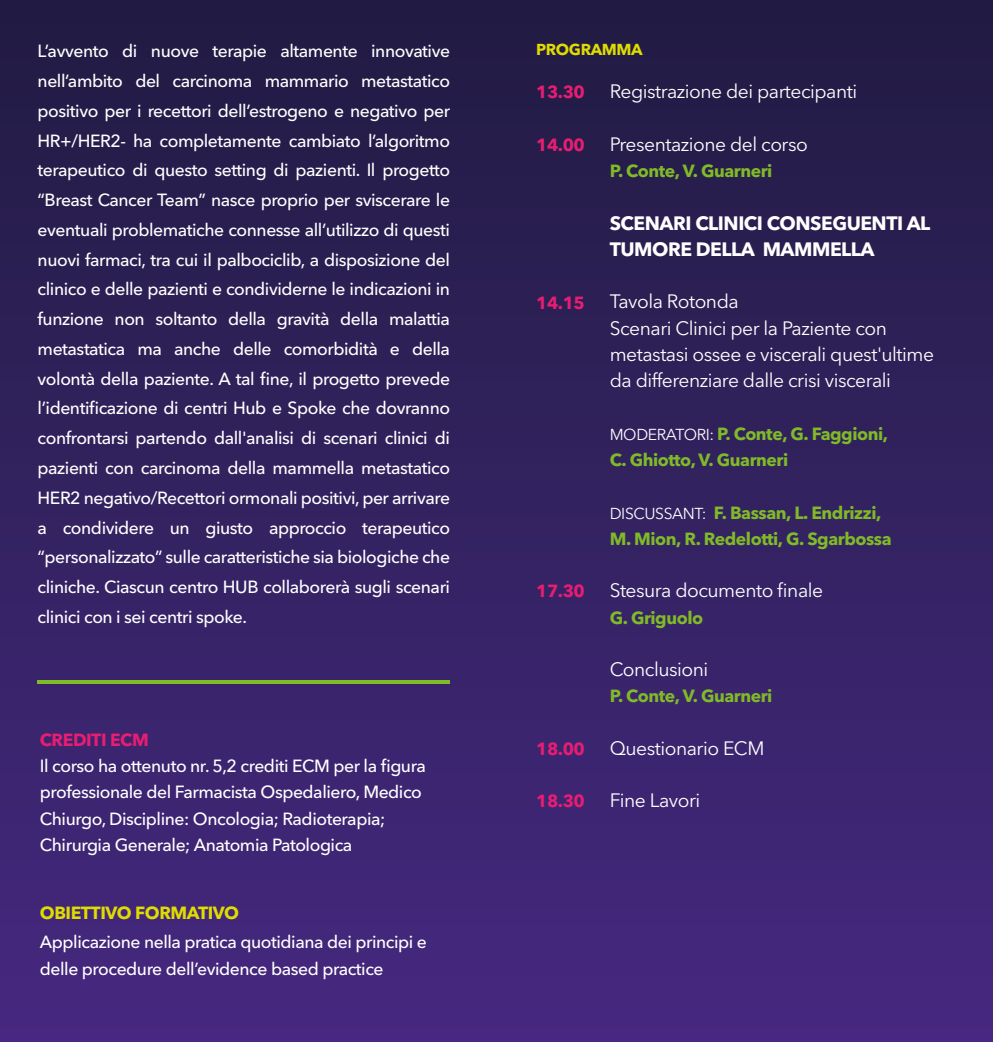
<style>
.page{position:relative;width:993px;height:1042px;background:#fff}
.page>*{position:absolute;margin:0;border:0;box-sizing:border-box;transform-origin:0 0}
.t1{font:19.25px/26.2px "Avenir Next LT Pro";letter-spacing:-.025em;color:#fff}
.t2{font:700 19.25px/26.2px "Avenir Next LT Pro";letter-spacing:-.025em;color:#fff}
.t3{font:500 17.5px/29.8px "Avenir Next LT Pro";letter-spacing:-.025em;color:#fff}
.t4{font:700 17.5px/26.2px "Avenir Next LT Pro";letter-spacing:-.025em;color:#80ba27}
.t5{font:700 17.5px "Avenir Next LT Pro";letter-spacing:-.025em;color:#e71d72}
.t6{font:700 17.5px "Avenir Next LT Pro";letter-spacing:-.025em;color:#dedc00}
.t7{font:700 15.75px "Avenir Next LT Pro";letter-spacing:-.025em;color:#dedc00}
.s1{font-weight:400;font-size:15.75px;color:#fff}
</style>
<div class="page">
<div style="left:0;top:0;width:992px;height:1042px;background:linear-gradient(to bottom,#211b42,#462881)"></div>
<hr style="left:38px;top:680px;width:412px;height:3px;background:#80ba27">
<p class="t3" style="left:38px;top:36px;width:414px;text-align:justify">L’avvento di nuove terapie altamente innovative nell’ambito del carcinoma mammario metastatico positivo per i recettori dell’estrogeno e negativo per HR+/HER2- ha completamente cambiato l’algoritmo terapeutico di questo setting di pazienti. Il progetto “Breast Cancer Team” nasce proprio per sviscerare le eventuali problematiche connesse all’utilizzo di questi nuovi farmaci, tra cui il palbociclib, a disposizione del clinico e delle pazienti e condividerne le indicazioni in funzione non soltanto della gravità della malattia metastatica ma anche delle comorbidità e della volontà della paziente. A tal fine, il progetto prevede l’identificazione di centri Hub e Spoke che dovranno confrontarsi partendo dall'analisi di scenari clinici di pazienti con carcinoma della mammella metastatico HER2 negativo/Recettori ormonali positivi, per arrivare a condividere un giusto approccio terapeutico “personalizzato” sulle caratteristiche sia biologiche che cliniche. Ciascun centro HUB collaborerà sugli scenari clinici con i sei centri spoke.</p>
<p class="t7" style="left:536px;top:40px;width:108px">PROGRAMMA</p>
<p class="t1" style="left:609px;top:78px;width:249px">Registrazione dei partecipanti</p>
<p class="t1" style="left:609px;top:131px;width:200px">Presentazione del corso</p>
<p class="t4" style="left:609px;top:158px;width:164px">P. Conte, V. Guarneri</p>
<p class="t2" style="left:609px;top:210px;width:322px">SCENARI CLINICI CONSEGUENTI AL<br>TUMORE DELLA MAMMELLA</p>
<p class="t1" style="left:609px;top:288px;width:326px">Tavola Rotonda<br>Scenari Clinici per la Paziente con metastasi ossee e viscerali quest'ultime da differenziare dalle crisi viscerali</p>
<p class="t4" style="left:609px;top:420px;width:280px"><span class="s1">MODERATORI:</span> P. Conte, G. Faggioni,<br>C. Ghiotto, V. Guarneri</p>
<p class="t4" style="left:609px;top:499px;width:283px"><span class="s1">DISCUSSANT:</span> F. Bassan, L. Endrizzi,<br>M. Mion, R. Redelotti, G. Sgarbossa</p>
<p class="t1" style="left:609px;top:577px;width:215px">Stesura documento finale</p>
<p class="t4" style="left:609px;top:604px;width:95px">G. Griguolo</p>
<p class="t1" style="left:609px;top:656px;width:100px">Conclusioni</p>
<p class="t4" style="left:609px;top:683px;width:164px">P. Conte, V. Guarneri</p>
<p class="t1" style="left:609px;top:735px;width:156px">Questionario ECM</p>
<p class="t1" style="left:609px;top:787px;width:92px">Fine Lavori</p>
<p class="t5" style="left:536px;top:82px;width:50px">13.30</p>
<p class="t5" style="left:536px;top:134px;width:50px">14.00</p>
<p class="t5" style="left:536px;top:292px;width:50px">14.15</p>
<p class="t5" style="left:536px;top:580px;width:50px">17.30</p>
<p class="t5" style="left:40px;top:729px;width:110px">CREDITI ECM</p>
<p class="t3" style="left:40px;top:753px;width:387px;line-height:26.2px">Il corso ha ottenuto nr. 5,2 crediti ECM per la figura professionale del Farmacista Ospedaliero, Medico Chiurgo, Discipline: Oncologia; Radioterapia; Chirurgia Generale; Anatomia Patologica</p>
<p class="t5" style="left:536px;top:738px;width:50px">18.00</p>
<p class="t5" style="left:536px;top:790px;width:50px">18.30</p>
<p class="t6" style="left:40px;top:902px;width:201px">OBIETTIVO FORMATIVO</p>
<p class="t3" style="left:40px;top:929px;width:388px;line-height:26.2px">Applicazione nella pratica quotidiana dei principi e delle procedure dell’evidence based practice</p>
</div>
